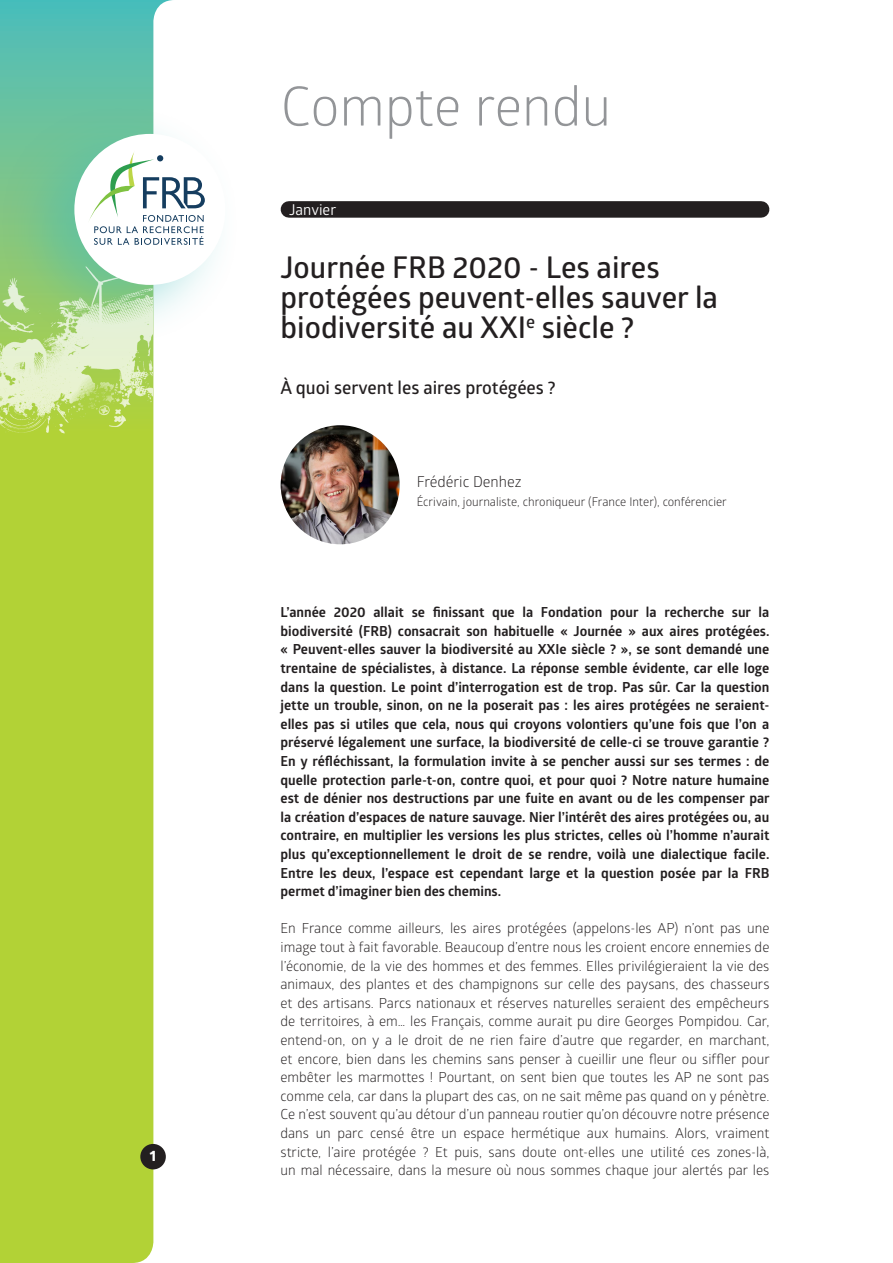
<style>
.page{position:relative;width:893px;height:1263px;background:#fff}
.page>*{position:absolute;margin:0;border:0;box-sizing:border-box;transform-origin:0 0}
.grand_titre_gris{font:54px "Glober";color:#939598}
.grand_titre_gris-2{font:600 30px/30px "Glober";color:#231f20}
.grand_titre_noir{font:600 18px "Glober";color:#231f20}
.texte_courant_sans_o{font:15px "Glober";color:#231f20}
.t1{font:15px "Glober";color:#fff}
.t2{font:700 14.85px "Globerx";color:#fff}
.texte_courant___saut{font:700 13.8px/18.6px "Glober";color:#231f20;text-align:justify}
.texte_courant___saut-2{font:13.8px/18.6px "Glober";color:#231f20;text-align:justify}
.texte_courant_sans_o-2{font:12px "Glober";color:#231f20}
.s1{font-family:"Minion Pro";font-size:18px;color:#231f20}
</style>
<div class="page">
<svg style="left:0;top:0;width:173px;height:1263px;background:#b2d55a"></svg>
<div style="left:0;top:103px;width:241px;height:243px;background:#44bdbb;opacity:.5"></div>
<div style="left:74px;top:134px;width:151px;height:151px;background:#fff;border-radius:50%"></div>
<svg style="left:88px;top:150px;width:117px;height:95px"></svg>
<img style="left:0;top:256px;width:153px;height:180px">
<div style="left:140px;top:1144px;width:26px;height:25px;background:#231f20;border-radius:50%"></div>
<div style="left:289px;top:201px;width:472px;height:17px;background:#231f20"></div>
<img style="left:281px;top:425px;width:119px;height:119px;border-radius:60px">
<p class="t2" style="left:150px;top:1145px;width:8px">1</p>
<p class="grand_titre_gris" style="left:281px;top:69px;width:332px">Compte rendu</p>
<p class="t1" style="left:289px;top:199px;width:86px">Janvier <span class="s1">2021</span></p>
<p class="grand_titre_gris-2" style="left:281px;top:252px;width:439px">Journée FRB 2020 - Les aires protégées peuvent-elles sauver la biodiversité au XXI<sup>e</sup> siècle ?</p>
<p class="grand_titre_noir" style="left:281px;top:375px;width:277px">À quoi servent les aires protégées ?</p>
<p class="texte_courant_sans_o" style="left:417px;top:471px;width:106px">Frédéric Denhez</p>
<p class="texte_courant_sans_o-2" style="left:417px;top:493px;width:312px">Écrivain, journaliste, chroniqueur (France Inter), conférencier</p>
<p class="texte_courant___saut" style="left:281px;top:603px;width:491px">L’année 2020 allait se finissant que la Fondation pour la recherche sur la biodiversité (FRB) consacrait son habituelle « Journée » aux aires protégées. « Peuvent-elles sauver la biodiversité au XXIe siècle ? », se sont demandé une trentaine de spécialistes, à distance. La réponse semble évidente, car elle loge dans la question. Le point d’interrogation est de trop. Pas sûr. Car la question jette un trouble, sinon, on ne la poserait pas : les aires protégées ne seraient&shy;elles pas si utiles que cela, nous qui croyons volontiers qu’une fois que l’on a préservé légalement une surface, la biodiversité de celle-ci se trouve garantie ?<br>En y réfléchissant, la formulation invite à se pencher aussi sur ses termes : de quelle protection parle-t-on, contre quoi, et pour quoi ? Notre nature humaine est de dénier nos destructions par une fuite en avant ou de les compenser par la création d’espaces de nature sauvage. Nier l’intérêt des aires protégées ou, au contraire, en multiplier les versions les plus strictes, celles où l’homme n’aurait plus qu’exceptionnellement le droit de se rendre, voilà une dialectique facile.<br>Entre les deux, l’espace est cependant large et la question posée par la FRB permet d’imaginer bien des chemins.</p>
<p class="texte_courant___saut-2" style="left:281px;top:918px;width:491px">En France comme ailleurs, les aires protégées (appelons-les AP) n’ont pas une image tout à fait favorable. Beaucoup d’entre nous les croient encore ennemies de l’économie, de la vie des hommes et des femmes. Elles privilégieraient la vie des animaux, des plantes et des champignons sur celle des paysans, des chasseurs et des artisans. Parcs nationaux et réserves naturelles seraient des empêcheurs de territoires, à em… les Français, comme aurait pu dire Georges Pompidou. Car, entend-on, on y a le droit de ne rien faire d’autre que regarder, en marchant, et encore, bien dans les chemins sans penser à cueillir une fleur ou siffler pour embêter les marmottes ! Pourtant, on sent bien que toutes les AP ne sont pas comme cela, car dans la plupart des cas, on ne sait même pas quand on y pénètre.<br>Ce n’est souvent qu’au détour d’un panneau routier qu’on découvre notre présence dans un parc censé être un espace hermétique aux humains. Alors, vraiment stricte, l’aire protégée ? Et puis, sans doute ont-elles une utilité ces zones-là, un mal nécessaire, dans la mesure où nous sommes chaque jour alertés par les</p>
</div>
